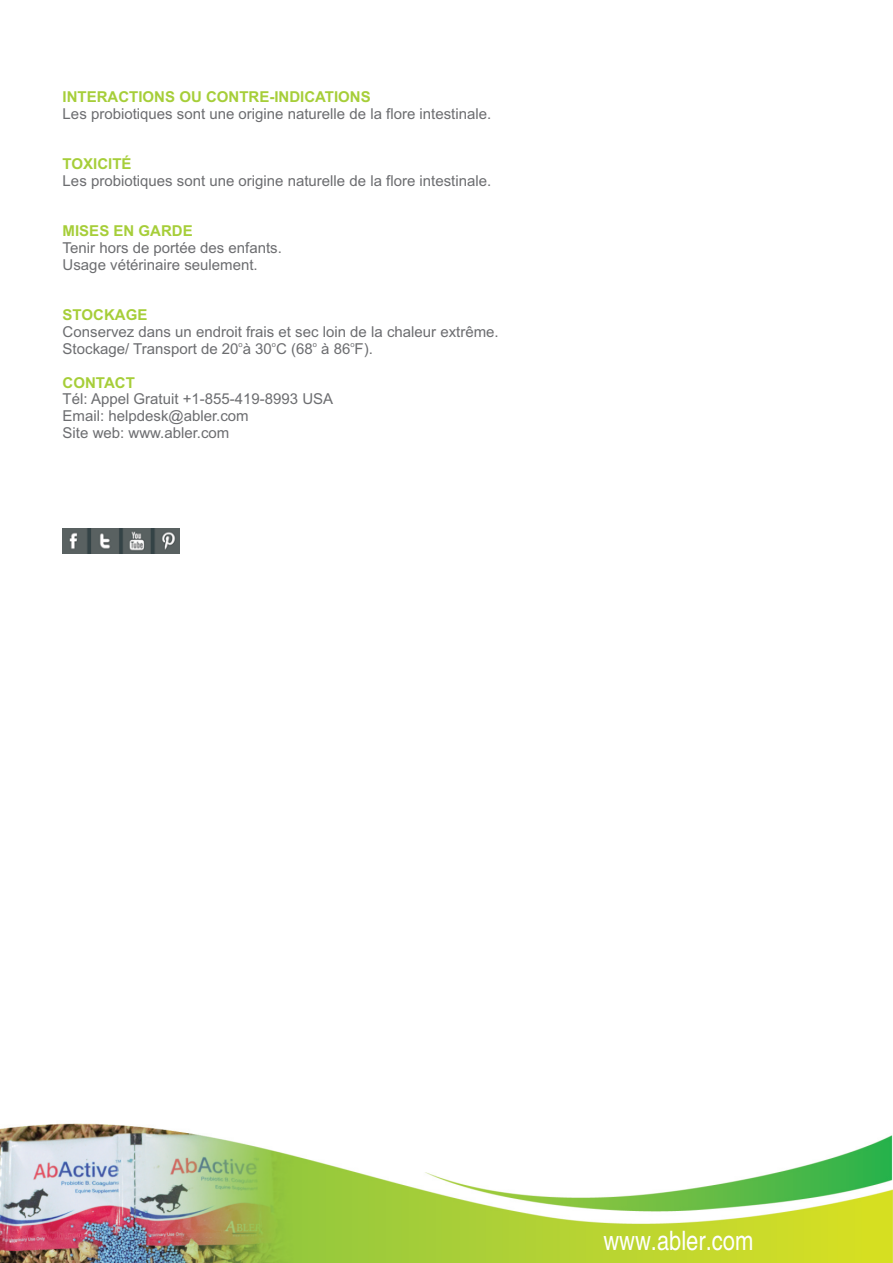
<style>
.page{position:relative;width:893px;height:1263px;background:#fff}
.page>*{position:absolute;margin:0;border:0;box-sizing:border-box;transform-origin:0 0}
.t1{font:condensed 26.7px "Helvetica";color:#fff}
.t2{font:15px/16.8px "Arial";color:#6c6d70}
.t3{font:700 15px "Arial";color:#a6ce39}
.t4{font:7.5px "Arial";color:#6c6d70}
</style>
<div class="page">
<img style="left:0;top:528px;width:893px;height:735px">
<img style="left:63px;top:529px;width:117px;height:25px">
<p class="t3" style="left:63px;top:91px;width:310px">INTERACTIONS OU CONTRE-INDICATIONS</p>
<p class="t2" style="left:63px;top:107px;width:430px">Les probiotiques sont une origine naturelle de la flore intestinale.</p>
<p class="t3" style="left:63px;top:158px;width:70px">TOXICITÉ</p>
<p class="t2" style="left:63px;top:174px;width:430px">Les probiotiques sont une origine naturelle de la flore intestinale.</p>
<p class="t3" style="left:63px;top:225px;width:132px">MISES EN GARDE</p>
<p class="t2" style="left:63px;top:241px;width:221px">Tenir hors de portée des enfants.<br>Usage vétérinaire seulement.</p>
<p class="t3" style="left:63px;top:309px;width:86px">STOCKAGE</p>
<p class="t2" style="left:63px;top:324px;width:438px">Conservez dans un endroit frais et sec loin de la chaleur extrême.</p>
<p class="t4" style="left:239px;top:341px;width:6px">o</p>
<p class="t4" style="left:272px;top:341px;width:6px">o</p>
<p class="t4" style="left:313px;top:341px;width:6px">o</p>
<p class="t4" style="left:350px;top:341px;width:6px">o</p>
<p class="t2" style="left:63px;top:342px;width:312px">Stockage/ Transport de 20 à 30 C (68 à 86 F).</p>
<p class="t2" style="left:63px;top:392px;width:272px">Tél: Appel Gratuit +1-855-419-8993 USA<br>Email: helpdesk@abler.com<br>Site web: www.abler.com</p>
<p class="t3" style="left:63px;top:377px;width:74px">CONTACT</p>
<h1 class="t1" style="left:603px;top:1230px;width:151px">www.abler.com</h1>
</div>
